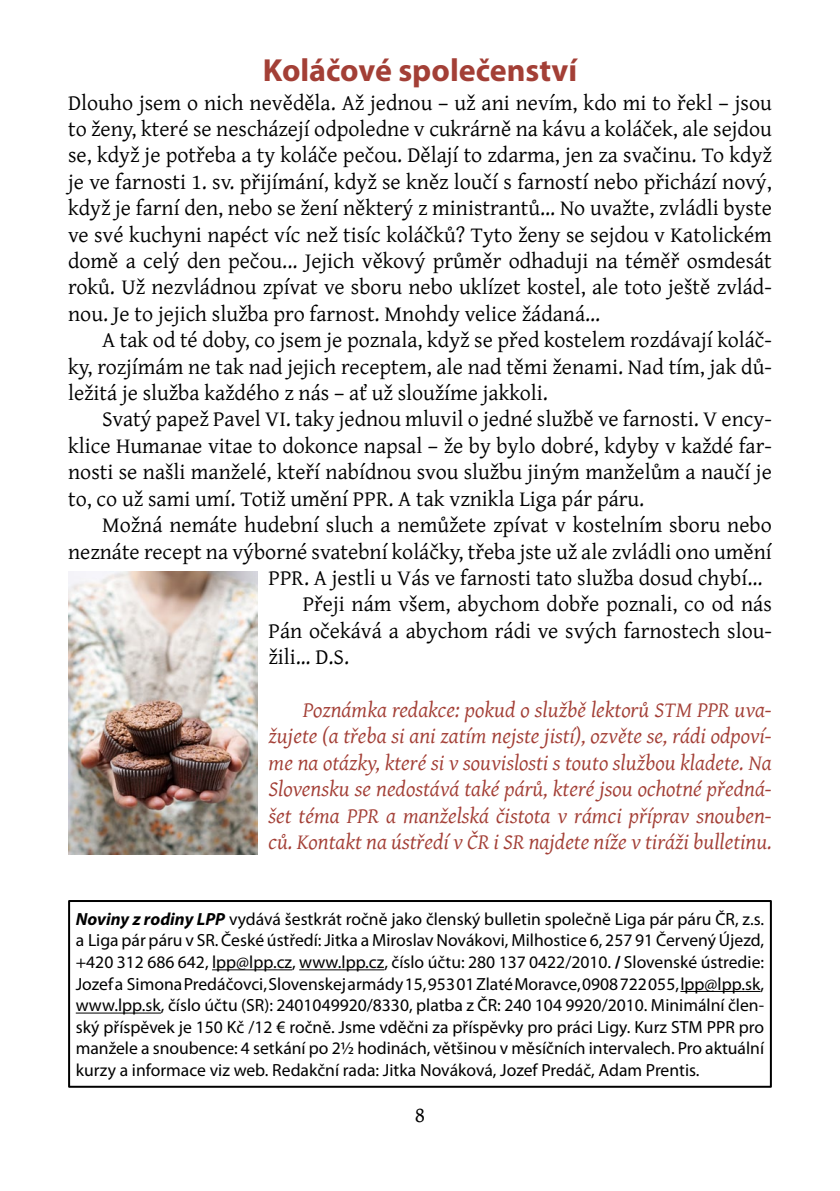
<style>
.page{position:relative;width:840px;height:1191px;background:#fff}
.page>*{position:absolute;margin:0;border:0;box-sizing:border-box;transform-origin:0 0}
.t1{font:700 32px "Myriad Pro";color:#a33f36}
.t2{font:22px/26.4px "Gentium Plus";color:#000;text-align:justify}
.t3{font:italic 22px/26.4px "Gentium Plus";color:#a33f36;text-align:justify}
.t4{font:17.6px/21.6px "Myriad Pro";color:#000;text-align:justify}
.s1{font-weight:700;font-style:italic}
.s2{font-weight:700}
</style>
<div class="page">
<hr style="left:212px;top:969px;width:80px;height:1px;background:#000">
<hr style="left:299px;top:969px;width:85px;height:1px;background:#000">
<hr style="left:680px;top:991px;width:80px;height:1px;background:#000">
<hr style="left:76px;top:1012px;width:85px;height:1px;background:#000">
<div style="left:68px;top:900px;width:703px;height:187px;border:2px solid #000"></div>
<img style="left:68px;top:571px;width:189px;height:284px">
<h1 class="t1" style="left:263px;top:49px;width:315px">Koláčové společenství</h1>
<p class="t2" style="left:68px;top:87px;width:705px">Dlouho jsem o nich nevěděla. Až jednou – už ani nevím, kdo mi to řekl – jsou to ženy, které se nescházejí odpoledne v cukrárně na kávu a koláček, ale sejdou se, když je potřeba a ty koláče pečou. Dělají to zdarma, jen za svačinu. To když je ve farnosti 1. sv. přijímání, když se kněz loučí s farností nebo přichází nový, když je farní den, nebo se žení některý z ministrantů... No uvažte, zvládli byste ve své kuchyni napéct víc než tisíc koláčků? Tyto ženy se sejdou v Katolickém domě a celý den pečou... Jejich věkový průměr odhaduji na téměř osmdesát roků. Už nezvládnou zpívat ve sboru nebo uklízet kostel, ale toto ještě zvlád&shy;nou. Je to jejich služba pro farnost. Mnohdy velice žádaná...</p>
<p class="t2" style="left:68px;top:325px;width:704px;text-indent:34px">A tak od té doby, co jsem je poznala, když se před kostelem rozdávají koláč&shy;ky, rozjímám ne tak nad jejich receptem, ale nad těmi ženami. Nad tím, jak dů&shy;ležitá je služba každého z nás – ať už sloužíme jakkoli.</p>
<p class="t2" style="left:68px;top:404px;width:704px;text-indent:34px">Svatý papež Pavel VI. taky jednou mluvil o jedné službě ve farnosti. V ency&shy;klice Humanae vitae to dokonce napsal – že by bylo dobré, kdyby v každé far&shy;nosti se našli manželé, kteří nabídnou svou službu jiným manželům a naučí je to, co už sami umí. Totiž umění PPR. A tak vznikla Liga pár páru.</p>
<p class="t2" style="left:102px;top:510px;width:670px">Možná nemáte hudební sluch a nemůžete zpívat v kostelním sboru nebo</p>
<p class="t2" style="left:68px;top:536px;width:704px">neznáte recept na výborné svatební koláčky, třeba jste už ale zvládli ono umění</p>
<p class="t2" style="left:268px;top:563px;width:495px">PPR. A jestli u Vás ve farnosti tato služba dosud chybí...</p>
<p class="t2" style="left:302px;top:589px;width:470px">Přeji nám všem, abychom dobře poznali, co od nás</p>
<p class="t2" style="left:268px;top:615px;width:504px">Pán očekává a abychom rádi ve svých farnostech slou-</p>
<p class="t2" style="left:268px;top:642px;width:82px">žili… D.S.</p>
<p class="t3" style="left:268px;top:695px;width:504px;text-indent:34px">Poznámka redakce: pokud o službě lektorů STM PPR uva&shy;žujete (a třeba si ani zatím nejste jistí), ozvěte se, rádi odpoví&shy;me na otázky, které si v souvislosti s touto službou kladete. Na Slovensku se nedostává také párů, které jsou ochotné předná&shy;šet téma PPR a manželská čistota v rámci příprav snouben&shy;ců. Kontakt na ústředí v ČR i SR najdete níže v tiráži bulletinu.</p>
<p class="t4" style="left:76px;top:908px;width:689px"><span class="s1">Noviny z rodiny LPP</span> vydává šestkrát ročně jako členský bulletin společně Liga pár páru ČR, z.s. a Liga pár páru v SR. České ústředí: Jitka a Miroslav Novákovi, Milhostice 6, 257 91 Červený Újezd, +420 312 686 642, lpp@lpp.cz, www.lpp.cz, číslo účtu: 280 137 0422/2010. <span class="s2">/</span> Slovenské ústredie:<br>Jozef a Simona Predáčovci, Slovenskej armády 15, 953 01 Zlaté Moravce, 0908 722 055, lpp@lpp.sk, www.lpp.sk, číslo účtu (SR): 2401049920/8330, platba z ČR: 240 104 9920/2010. Minimální člen&shy;ský příspěvek je 150 Kč /12 € ročně. Jsme vděčni za příspěvky pro práci Ligy. Kurz STM PPR pro manžele a snoubence: 4 setkání po 2½ hodinách, většinou v měsíčních intervalech. Pro aktuální kurzy a informace viz web. Redakční rada: Jitka Nováková, Jozef Predáč, Adam Prentis.</p>
<p class="t2" style="left:414px;top:1099px;width:12px">8</p>
</div>
